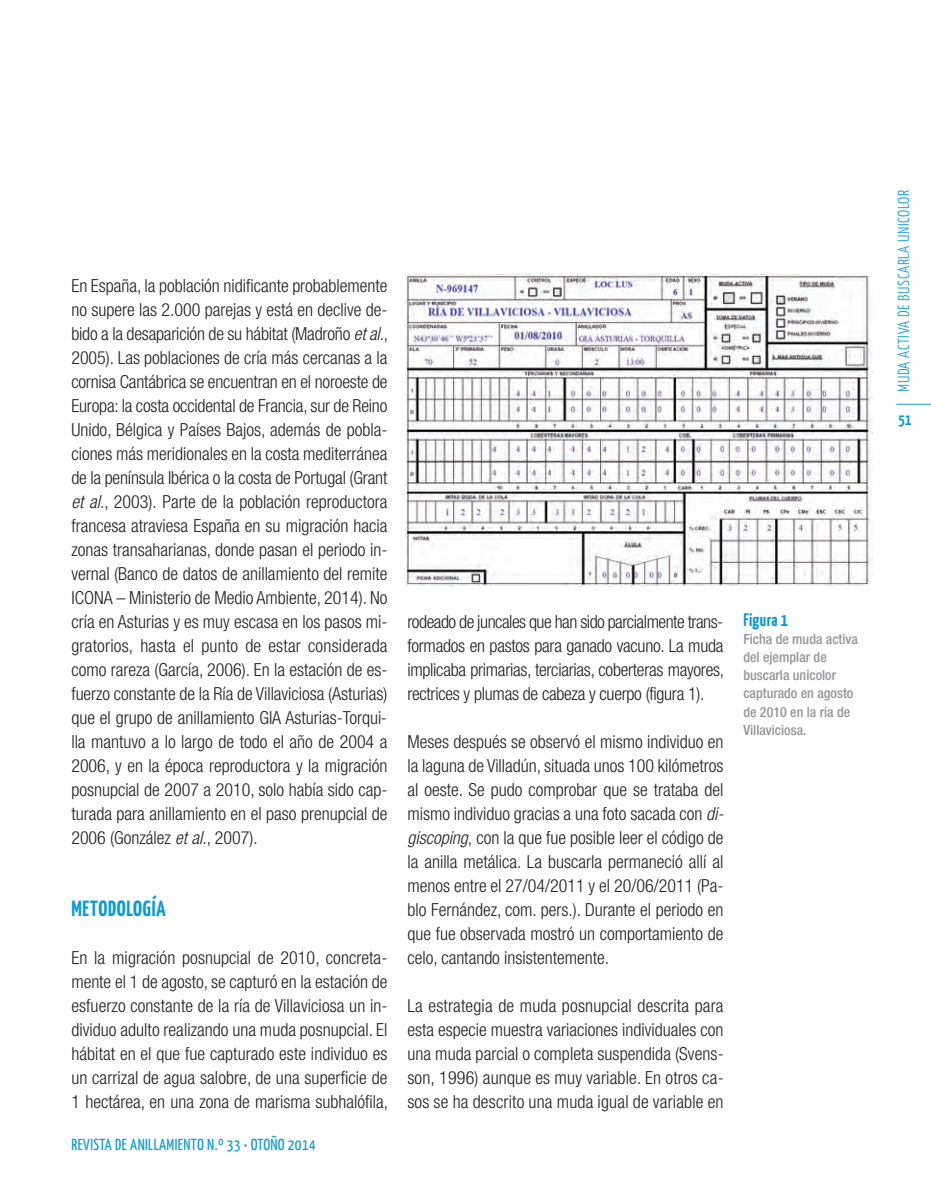
<style>
.page{position:relative;width:931px;height:1198px;background:#fff}
.page>*{position:absolute;margin:0;border:0;box-sizing:border-box;transform-origin:0 0}
.t1{font:700 22px "Yanone Kaffeesatz";letter-spacing:.03em;color:#089ad9}
.t2{font:300 condensed 18px/24px "Helvetica Neue LT Std";color:#231f20;text-align:justify}
.t3{font:700 18px "Yanone Kaffeesatz";letter-spacing:.02em;color:#089ad9}
.t4{font:16px "Yanone Kaffeesatz";letter-spacing:.025em;color:#089ad9}
.t5{font:300 16px "Yanone Kaffeesatz";letter-spacing:.04em;color:#089ad9}
.t6{font:700 16px "Yanone Kaffeesatz";color:#089ad9}
.t7{font:500 condensed 14px/18px "Helvetica Neue LT Std";color:#939598}
.s1{font-style:italic}
</style>
<div class="page">
<svg style="left:405px;top:274px;width:526px;height:313px"></svg>
<p class="t2" style="left:71px;top:274px;width:318px">En España, la población nidificante probablemente no supere las 2.000 parejas y está en declive de&shy;bido a la desaparición de su hábitat (Madroño <span class="s1">et al</span>., 2005). Las poblaciones de cría más cercanas a la cornisa Cantábrica se encuentran en el noroeste de Europa: la costa occidental de Francia, sur de Reino Unido, Bélgica y Países Bajos, además de pobla&shy;ciones más meridionales en la costa mediterránea de la península Ibérica o la costa de Portugal (Grant <span class="s1">et al</span>., 2003). Parte de la población reproductora francesa atraviesa España en su migración hacia zonas transaharianas, donde pasan el periodo in&shy;vernal (Banco de datos de anillamiento del remite ICONA – Ministerio de Medio Ambiente, 2014). No cría en Asturias y es muy escasa en los pasos mi&shy;gratorios, hasta el punto de estar considerada como rareza (García, 2006). En la estación de es&shy;fuerzo constante de la Ría de Villaviciosa (Asturias) que el grupo de anillamiento GIA Asturias-Torqui&shy;lla mantuvo a lo largo de todo el año de 2004 a 2006, y en la época reproductora y la migración posnupcial de 2007 a 2010, solo había sido cap&shy;turada para anillamiento en el paso prenupcial de 2006 (González <span class="s1">et al</span>., 2007).</p>
<p class="t1" style="left:71px;top:894px;width:96px">METODOLOGÍA</p>
<p class="t2" style="left:71px;top:946px;width:318px">En la migración posnupcial de 2010, concreta&shy;mente el 1 de agosto, se capturó en la estación de esfuerzo constante de la ría de Villaviciosa un in&shy;dividuo adulto realizando una muda posnupcial. El hábitat en el que fue capturado este individuo es un carrizal de agua salobre, de una superficie de 1 hectárea, en una zona de marisma subhalófila,</p>
<p class="t4" style="left:71px;top:1138px;width:246px">REVISTA DE ANILLAMIENTO N.º 33 • OTOÑO 2014</p>
<p class="t2" style="left:407px;top:610px;width:318px">rodeado de juncales que han sido parcialmente trans&shy;formados en pastos para ganado vacuno. La muda implicaba primarias, terciarias, coberteras mayores, rectrices y plumas de cabeza y cuerpo (figura 1).</p>
<p class="t2" style="left:407px;top:730px;width:318px">Meses después se observó el mismo individuo en la laguna de Villadún, situada unos 100 kilómetros al oeste. Se pudo comprobar que se trataba del mismo individuo gracias a una foto sacada con <span class="s1">di&shy;giscoping</span>, con la que fue posible leer el código de la anilla metálica. La buscarla permaneció allí al menos entre el 27/04/2011 y el 20/06/2011 (Pa&shy;blo Fernández, com. pers.). Durante el periodo en que fue observada mostró un comportamiento de celo, cantando insistentemente.</p>
<p class="t2" style="left:407px;top:994px;width:318px">La estrategia de muda posnupcial descrita para esta especie muestra variaciones individuales con una muda parcial o completa suspendida (Svens&shy;son, 1996) aunque es muy variable. En otros ca&shy;sos se ha descrito una muda igual de variable en</p>
<p class="t3" style="left:743px;top:609px;width:46px">Figura 1</p>
<p class="t7" style="left:743px;top:631px;width:116px">Ficha de muda activa del ejemplar de buscarla unicolor capturado en agosto de 2010 en la ría de<br>Villaviciosa.</p>
<p class="t5" style="left:894px;top:392px;width:203px;rotate:-90deg">MUDA ACTIVA DE BUSCARLA UNICOLOR</p>
<p class="t6" style="left:898px;top:410px;width:15px">51</p>
</div>
